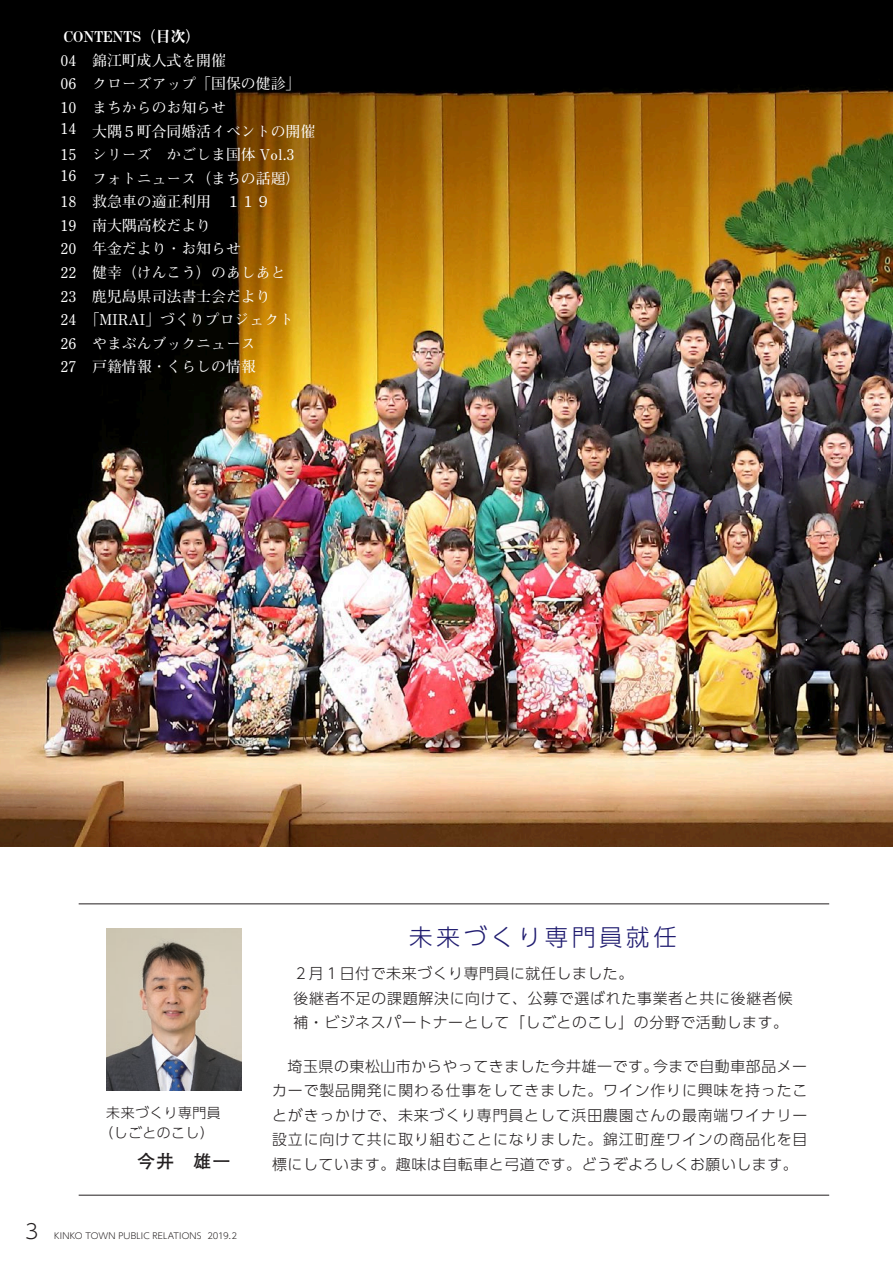
<style>
.page{position:relative;width:893px;height:1263px;background:#fff}
.page>*{position:absolute;margin:0;border:0;box-sizing:border-box;transform-origin:0 0}
.t1{font:300 23.4px "UD Shin Go Pr 6 N";letter-spacing:.16em;color:#201c70}
.t2{font:300 20.25px "UD Shin Go Pr 6 N";color:#231f20}
.t3{font:700 18px "Futo Go B101 Pr 6 N";color:#231f20}
.t4{font:300 14.85px/24.5px "UD Shin Go Pr 6 N";letter-spacing:.05em;color:#231f20}
.t5{font:700 14.85px "Futo Min A101 Pr 6 N";color:#fff}
.t6{font:14.85px "Midashi Min Pr 6 N MA31";color:#fff}
.t7{font:300 13.8px/19.6px "UD Shin Go Pr 6 N";letter-spacing:.04em;color:#231f20;text-align:center}
.t8{font:300 8.55px "UD Shin Go Pr 6 N";letter-spacing:.015em;color:#231f20}
</style>
<div class="page">
<img style="left:0;top:0;width:893px;height:846px">
<img style="left:106px;top:929px;width:135px;height:162px">
<hr style="left:79px;top:904px;width:750px;height:1px;background:#231f20">
<hr style="left:79px;top:1195px;width:750px;height:1px;background:#231f20">
<p class="t6" style="left:64px;top:25px;width:138px">CONTENTS（目次(</p>
<p class="t5" style="left:92px;top:49px;width:135px">錦江町成人式を開催</p>
<p class="t5" style="left:60px;top:49px;width:17px">04</p>
<p class="t5" style="left:60px;top:72px;width:17px">06</p>
<p class="t5" style="left:92px;top:72px;width:210px">クローズアップ「国保の健診「</p>
<p class="t5" style="left:60px;top:96px;width:17px">10</p>
<p class="t5" style="left:92px;top:96px;width:135px">まちからのお知らせ</p>
<p class="t5" style="left:60px;top:117px;width:17px">14</p>
<p class="t5" style="left:92px;top:119px;width:225px">大隅５町合同婚活イベントの開催</p>
<p class="t5" style="left:60px;top:143px;width:17px">15</p>
<p class="t5" style="left:92px;top:143px;width:204px">シリーズ　かごしま国体 Vol.3</p>
<p class="t5" style="left:60px;top:164px;width:17px">16</p>
<p class="t5" style="left:92px;top:167px;width:210px">フォトニュース（まちの話題(</p>
<p class="t5" style="left:60px;top:190px;width:17px">18</p>
<p class="t5" style="left:92px;top:190px;width:121px">救急車の適正利用</p>
<p class="t5" style="left:226px;top:190px;width:46px">１１９</p>
<p class="t5" style="left:60px;top:214px;width:17px">19</p>
<p class="t5" style="left:92px;top:214px;width:121px">南大隅高校だより</p>
<p class="t5" style="left:60px;top:237px;width:17px">20</p>
<p class="t5" style="left:92px;top:237px;width:150px">年金だより・お知らせ</p>
<p class="t5" style="left:60px;top:261px;width:17px">22</p>
<p class="t5" style="left:92px;top:261px;width:195px">健幸（けんこう）のあしあと</p>
<p class="t5" style="left:60px;top:284px;width:17px">23</p>
<p class="t5" style="left:92px;top:284px;width:180px">鹿児島県司法書士会だより</p>
<p class="t5" style="left:60px;top:308px;width:17px">24</p>
<p class="t5" style="left:85px;top:308px;width:211px">「MIRAI」づくりプロジェクト</p>
<p class="t5" style="left:60px;top:332px;width:17px">26</p>
<p class="t5" style="left:92px;top:332px;width:165px">やまぶんブックニュース</p>
<p class="t5" style="left:60px;top:355px;width:17px">27</p>
<p class="t5" style="left:92px;top:355px;width:165px">戸籍情報・くらしの情報</p>
<p class="t7" style="left:99px;top:1102px;width:123px">未来づくり専門員（しごとのこし(</p>
<p class="t3" style="left:137px;top:1146px;width:95px">今井　雄一</p>
<h2 class="t2" style="left:25px;top:1215px;width:15px">3</h2>
<p class="t8" style="left:54px;top:1228px;width:149px">KINKO TOWN PUBLIC RELATIONS</p>
<p class="t8" style="left:207px;top:1228px;width:33px">2019.２</p>
<h1 class="t1" style="left:409px;top:918px;width:269px">未来づくり専門員就任</h1>
<p class="t4" style="left:293px;top:961px;width:501px">２月１日付で未来づくり専門員に就任しました。<br>後継者不足の課題解決に向けて、公募で選ばれた事業者と共に後継者候補・ビジネスパートナーとして「しごとのこし」の分野で活動します。</p>
<p class="t4" style="left:272px;top:1053px;width:537px">　埼玉県の東松山市からやってきました今井雄一です。<br>カーで製品開発に関わる仕事をしてきました。ワイン作りに興味を持ったことがきっかけで、未来づくり専門員として浜田農園さんの最南端ワイナリー設立に向けて共に取り組むことになりました。錦江町産ワインの商品化を目標にしています。趣味は自転車と弓道です。どうぞよろしくお願いします。</p>
<p class="t4" style="left:653px;top:1053px;width:156px">今まで自動車部品メー</p>
</div>
